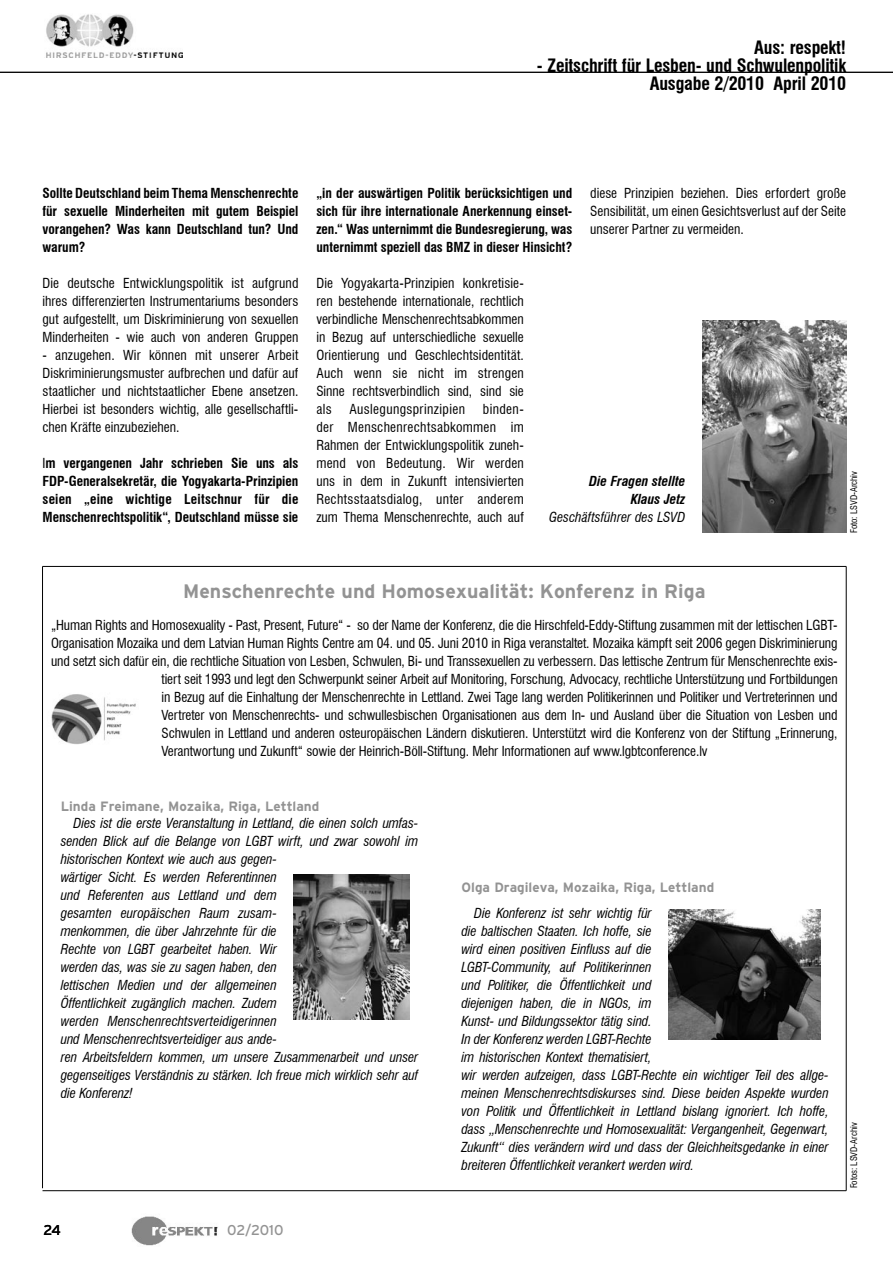
<style>
.page{position:relative;width:893px;height:1263px;background:#fff}
.page>*{position:absolute;margin:0;border:0;box-sizing:border-box;transform-origin:0 0}
.Head_grau{font:700 19.5px "Interstate";color:#939393}
.Nachrichten{font:700 condensed 18px "Swiss 721 BT";letter-spacing:-.01em;color:#000}
.t1{font:14.25px "Interstate";letter-spacing:-.01em;color:#939393}
.t2{font:14.25px "Interstate";color:#000}
.Nachrichten-2{font:condensed 13.5px/18px "Swiss 721 BT";letter-spacing:-.01em;color:#000;text-align:justify}
.Nachrichten-3{font:italic condensed 13.5px/18px "Swiss 721 BT";letter-spacing:-.01em;color:#000}
.Nachrichten-4{font:700 condensed 13.5px/18px "Swiss 721 BT";letter-spacing:-.005em;color:#000;text-align:justify}
.Head_grau-2{font:700 13.5px "Interstate";color:#939393}
.Quelle_Pressespiegel{font:italic 700 condensed 13.5px "Swiss 721 BT";color:#000}
.Quelle_Pressespiegel-2{font:italic condensed 13.5px "Swiss 721 BT";color:#000}
.Nachrichten-5{font:condensed 13.5px "Swiss 721 BT";letter-spacing:.03em;color:#000}
.Nachrichten-6{font:condensed 9px "Swiss 721 BT";letter-spacing:-.01em;color:#000}
.s1{font-weight:400}
</style>
<div class="page">
<img style="left:703px;top:320px;width:143px;height:212px">
<img style="left:46px;top:14px;width:136px;height:44px">
<img style="left:51px;top:694px;width:85px;height:51px">
<img style="left:294px;top:874px;width:116px;height:145px">
<img style="left:669px;top:910px;width:152px;height:129px">
<hr style="left:43px;top:566px;width:803px;height:1px;background:#000">
<hr style="left:846px;top:566px;width:1px;height:625px;background:#000">
<hr style="left:43px;top:1190px;width:803px;height:1px;background:#000">
<hr style="left:42px;top:566px;width:1px;height:622px;background:#000">
<svg style="left:131px;top:1216px;width:87px;height:30px"></svg>
<hr style="left:0;top:72px;width:893px;height:1px;background:#000">
<p class="Nachrichten" style="left:754px;top:37px;width:93px">Aus: respekt!</p>
<p class="Nachrichten" style="left:537px;top:55px;width:311px">- Zeitschrift für Lesben- und Schwulenpolitik</p>
<p class="Nachrichten" style="left:650px;top:73px;width:198px">Ausgabe 2/2010 April 2010</p>
<p class="Nachrichten-4" style="left:43px;top:184px;width:257px">Sollte Deutschland beim Thema Menschenrechte für sexuelle Minderheiten mit gutem Beispiel vorangehen? Was kann Deutschland tun? Und warum?</p>
<p class="Nachrichten-2" style="left:43px;top:274px;width:257px">Die deutsche Entwicklungspolitik ist aufgrund ihres differenzierten Instrumentariums besonders gut aufgestellt, um Diskriminierung von sexuellen Minderheiten - wie auch von anderen Gruppen</p>
<p class="Nachrichten-2" style="left:43px;top:346px;width:257px">- anzugehen. Wir können mit unserer Arbeit Diskriminierungsmuster aufbrechen und dafür auf staatlicher und nichtstaatlicher Ebene ansetzen.<br>Hierbei ist besonders wichtig, alle gesellschaftli&shy;chen Kräfte einzubeziehen.</p>
<p class="Nachrichten-4" style="left:43px;top:454px;width:257px"><span class="s1">I</span>m vergangenen Jahr schrieben Sie uns als FDP-Generalsekretär, die Yogyakarta-Prinzipien seien „eine wichtige Leitschnur für die Menschenrechtspolitik“, Deutschland müsse sie</p>
<p class="Nachrichten-2" style="left:590px;top:184px;width:257px">diese Prinzipien beziehen. Dies erfordert große Sensibilität, um einen Gesichtsverlust auf der Seite unserer Partner zu vermeiden.</p>
<p class="Nachrichten-4" style="left:316px;top:184px;width:257px">„in der auswärtigen Politik berücksichtigen und sich für ihre internationale Anerkennung einset&shy;zen.“ Was unternimmt die Bundesregierung, was unternimmt speziell das BMZ in dieser Hinsicht?</p>
<p class="Nachrichten-2" style="left:316px;top:274px;width:209px">Die Yogyakarta-Prinzipien konkretisie&shy;ren bestehende internationale, rechtlich verbindliche Menschenrechtsabkommen in Bezug auf unterschiedliche sexuelle Orientierung und Geschlechtsidentität.<br>Auch wenn sie nicht im strengen Sinne rechtsverbindlich sind, sind sie als</p>
<p class="Nachrichten-2" style="left:316px;top:400px;width:209px;text-indent:166px">binden&shy;der Menschenrechtsabkommen im Rahmen der Entwicklungspolitik zuneh&shy;mend von Bedeutung. Wir werden uns in dem in Zukunft intensivierten Rechtsstaatsdialog, unter anderem zum Thema Menschenrechte, auch auf</p>
<p class="Nachrichten-5" style="left:349px;top:401px;width:117px">Auslegungsprinzipien</p>
<p class="Nachrichten-6" style="left:849px;top:533px;width:63px;rotate:-90deg">Foto: LSVD-Archiv</p>
<p class="Quelle_Pressespiegel" style="left:589px;top:473px;width:98px">Die Fragen stellte</p>
<p class="Quelle_Pressespiegel" style="left:631px;top:491px;width:56px">Klaus Jetz</p>
<p class="Quelle_Pressespiegel-2" style="left:549px;top:509px;width:138px">Geschäftsführer des LSVD</p>
<p class="Head_grau" style="left:183px;top:581px;width:524px">Menschenrechte und Homosexualität: Konferenz in Riga</p>
<p class="Nachrichten-2" style="left:51px;top:616px;width:788px">„Human Rights and Homosexuality - Past, Present, Future“ - so der Name der Konferenz, die die Hirschfeld-Eddy-Stiftung zusammen mit der lettischen LGBT-</p>
<p class="Nachrichten-2" style="left:51px;top:634px;width:788px">Organisation Mozaika und dem Latvian Human Rights Centre am 04. und 05. Juni 2010 in Riga veranstaltet. Mozaika kämpft seit 2006 gegen Diskriminierung</p>
<p class="Nachrichten-2" style="left:51px;top:652px;width:788px">und setzt sich dafür ein, die rechtliche Situation von Lesben, Schwulen, Bi- und Transsexuellen zu verbessern. Das lettische Zentrum für Menschenrechte exis-</p>
<p class="Nachrichten-2" style="left:162px;top:670px;width:678px">tiert seit 1993 und legt den Schwerpunkt seiner Arbeit auf Monitoring, Forschung, Advocacy, rechtliche Unterstützung und Fortbildungen</p>
<p class="Nachrichten-2" style="left:162px;top:688px;width:677px">in Bezug auf die Einhaltung der Menschenrechte in Lettland. Zwei Tage lang werden Politikerinnen und Politiker und Vertreterinnen und</p>
<p class="Nachrichten-2" style="left:162px;top:706px;width:677px">Vertreter von Menschenrechts- und schwullesbischen Organisationen aus dem In- und Ausland über die Situation von Lesben und</p>
<p class="Nachrichten-2" style="left:162px;top:724px;width:677px">Schwulen in Lettland und anderen osteuropäischen Ländern diskutieren. Unterstützt wird die Konferenz von der Stiftung „Erinnerung,</p>
<p class="Nachrichten-2" style="left:162px;top:742px;width:547px">Verantwortung und Zukunft“ sowie der Heinrich-Böll-Stiftung. Mehr Informationen auf www.lgbtconference.lv</p>
<p class="Head_grau-2" style="left:61px;top:799px;width:260px">Linda Freimane, Mozaika, Riga, Lettland</p>
<p class="Nachrichten-3" style="left:61px;top:814px;width:359px;text-indent:13px">Dies ist die erste Veranstaltung in Lettland, die einen solch umfas&shy;senden Blick auf die Belange von LGBT wirft, und zwar sowohl im historischen Kontext wie auch aus gegen-<br>wärtiger Sicht. Es werden Referentinnen<br>und Referenten aus Lettland und dem<br>gesamten europäischen Raum zusam-<br>menkommen, die über Jahrzehnte für die<br>Rechte von LGBT gearbeitet haben. Wir<br>werden das, was sie zu sagen haben, den<br>lettischen Medien und der allgemeinen<br>Öffentlichkeit zugänglich machen. Zudem<br>werden Menschenrechtsverteidigerinnen<br>und Menschenrechtsverteidiger aus ande-<br>ren Arbeitsfeldern kommen, um unsere Zusammenarbeit und unser gegenseitiges Verständnis zu stärken. Ich freue mich wirklich sehr auf die Konferenz!</p>
<p class="t2" style="left:43px;top:1222px;width:19px">24</p>
<p class="t1" style="left:227px;top:1222px;width:58px">02/2010</p>
<p class="Head_grau-2" style="left:462px;top:880px;width:254px">Olga Dragileva, Mozaika, Riga, Lettland</p>
<p class="Nachrichten-3" style="left:462px;top:904px;width:369px;text-indent:13px">Die Konferenz ist sehr wichtig für<br>die baltischen Staaten. Ich hoffe, sie<br>wird einen positiven Einfluss auf die<br>LGBT-Community, auf Politikerinnen<br>und Politiker, die Öffentlichkeit und<br>diejenigen haben, die in NGOs, im<br>Kunst- und Bildungssektor tätig sind.<br>In der Konferenz werden LGBT-Rechte<br>im historischen Kontext thematisiert,<br>wir werden aufzeigen, dass LGBT-Rechte ein wichtiger Teil des allge&shy;meinen Menschenrechtsdiskurses sind. Diese beiden Aspekte wurden von Politik und Öffentlichkeit in Lettland bislang ignoriert. Ich hoffe, dass „Menschenrechte und Homosexualität: Vergangenheit, Gegenwart, Zukunft“ dies verändern wird und dass der Gleichheitsgedanke in einer breiteren Öffentlichkeit verankert werden wird.</p>
<p class="Nachrichten-6" style="left:849px;top:1188px;width:67px;rotate:-90deg">Fotos: LSVD-Archiv</p>
</div>
